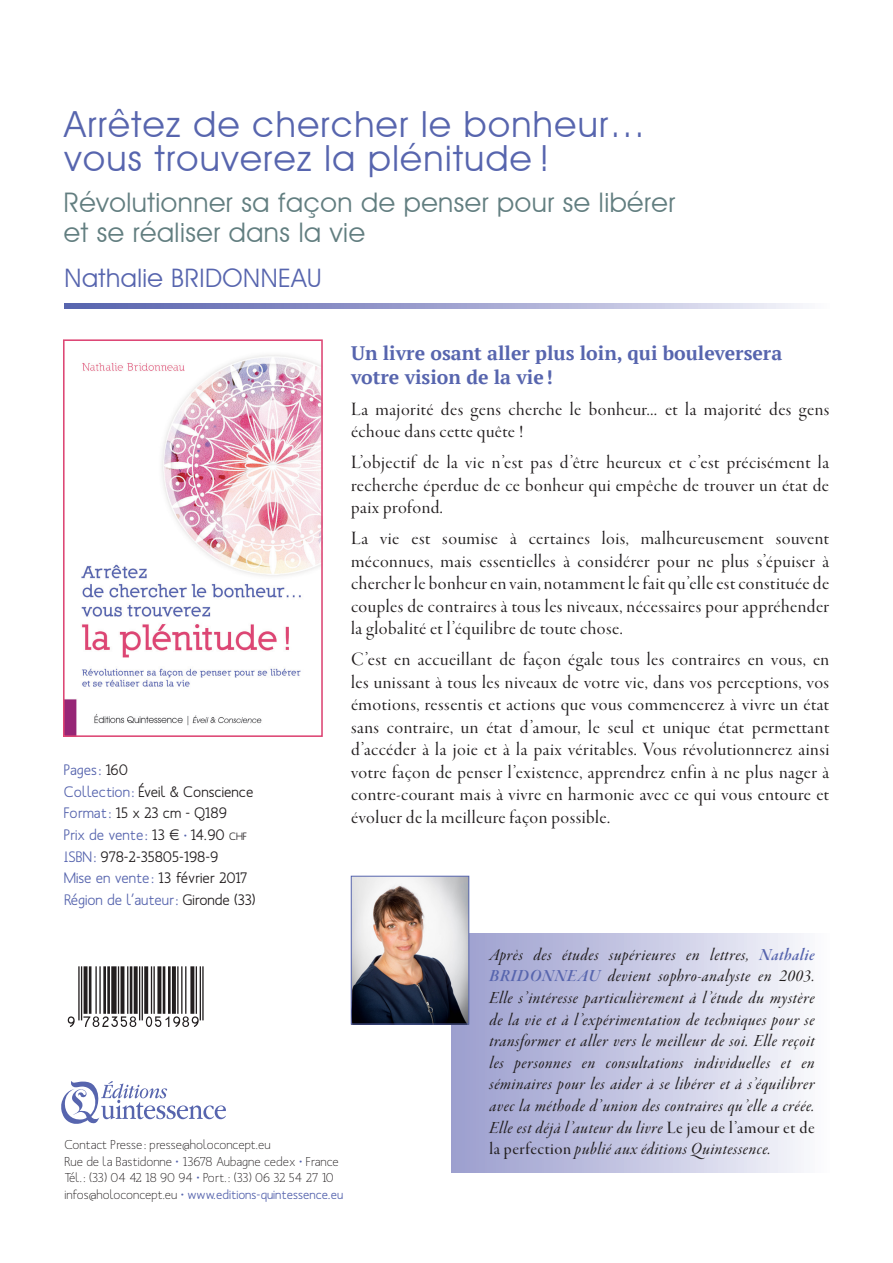
<style>
.page{position:relative;width:893px;height:1263px;background:#fff}
.page>*{position:absolute;margin:0;border:0;box-sizing:border-box;transform-origin:0 0}
.Titre{font:36px/34.5px "Avant Garde IT Cby BT";letter-spacing:.04em;color:#5765ae}
.Soutitre{font:27px/30px "Avant Garde IT Cby BT";letter-spacing:.02em;color:#627e80}
.Auteur{font:25.5px "Avant Garde IT Cby BT";letter-spacing:.02em;color:#5765ae}
.Description{font:19.5px/22.5px "Garamond Premr Pro Disp";letter-spacing:.025em;color:#231f20;text-align:justify}
.t1{font:700 19.5px/23.4px "PT Serif";color:#5765ae}
.bio{font:18px/21.6px "Garamond Premr Pro Med It Disp";letter-spacing:.03em;color:#231f20;text-align:justify}
.t2{font:500 15px "Mank Sans";color:#231f20}
.t3{font:500 15px "Mank Sans";color:#5765ae}
.t4{font:12.75px/16.5px "Mank Sans";letter-spacing:.005em;color:#231f20}
.s1{color:#231f20}
.s2{color:#5765ae}
.s3{font-weight:400;font-size:12.75px}
.s4{font-size:10.5px;color:#231f20}
.s5{font-weight:500;color:#5765ae}
.s6{font-family:"Garamond Premr Pro Smbd It Disp";color:#5765ae}
.s7{font-family:"Garamond Premr Pro Med Disp"}
</style>
<div class="page">
<svg style="left:61px;top:1081px;width:165px;height:43px"></svg>
<svg style="left:64px;top:304px;width:736px;height:4px;background:#9fa3d0"></svg>
<img style="left:66px;top:355px;width:254px;height:379px">
<div style="left:63px;top:339px;width:260px;height:398px;border:2px solid #dd4775"></div>
<div style="left:451px;top:933px;width:378px;height:239px;background:linear-gradient(to right,#999ccd,#f9f9fc)"></div>
<img style="left:353px;top:878px;width:114px;height:144px">
<div style="left:351px;top:876px;width:118px;height:148px;border:1px solid #5765ae"></div>
<p class="Titre" style="left:64px;top:106px;width:583px">Arrêtez de chercher le bonheur… vous trouverez la plénitude !</p>
<p class="Soutitre" style="left:64px;top:187px;width:613px">Révolutionner sa façon de penser pour se libérer et se réaliser dans la vie</p>
<p class="Auteur" style="left:64px;top:262px;width:259px">Nathalie BRIDONNEAU</p>
<p class="t3" style="left:64px;top:760px;width:66px">Pages: <span class="s1">160</span></p>
<p class="t2" style="left:64px;top:782px;width:191px"><span class="s2">Collection :</span> Éveil &amp; Conscience</p>
<p class="t2" style="left:64px;top:804px;width:165px"><span class="s2">Format :</span> 15 x 23 cm - Q189</p>
<p class="t3" style="left:64px;top:825px;width:185px">Prix de vente : <span class="s1">13 €</span> <span class="s3">•</span> <span class="s1">14.90</span> <span class="s4">chf</span></p>
<p class="t2" style="left:64px;top:847px;width:156px"><span class="s2">ISBN:</span> 978-2-35805-198-9</p>
<p class="t2" style="left:64px;top:868px;width:185px"><span class="s2">Mise en vente :</span> 13 février 2017</p>
<p class="t3" style="left:64px;top:890px;width:193px">Région de l’auteur: <span class="s1">Gironde (33)</span></p>
<p class="t1" style="left:351px;top:341px;width:433px">Un livre osant aller plus loin, qui bouleversera votre vision de la vie!</p>
<p class="Description" style="left:351px;top:398px;width:480px">La majorité des gens cherche le bonheur… et la majorité des gens échoue dans cette quête!</p>
<p class="Description" style="left:351px;top:452px;width:480px">L’objectif de la vie n’est pas d’être heureux et c’est précisément la recherche éperdue de ce bonheur qui empêche de trouver un état de paix profond.</p>
<p class="Description" style="left:351px;top:528px;width:480px">La vie est soumise à certaines lois, malheureusement souvent méconnues, mais essentielles à considérer pour ne plus s’épuiser à chercher le bonheur en vain, notamment le fait qu’elle est constituée de couples de contraires à tous les niveaux, nécessaires pour appréhender la globalité et l’équilibre de toute chose.</p>
<p class="Description" style="left:351px;top:649px;width:480px">C’est en accueillant de façon égale tous les contraires en vous, en les unissant à tous les niveaux de votre vie, dans vos perceptions, vos émotions, ressentis et actions que vous commencerez à vivre un état sans contraire, un état d’amour, le seul et unique état permettant d’accéder à la joie et à la paix véritables. Vous révolutionnerez ainsi votre façon de penser l’existence, apprendrez enfin à ne plus nager à contre-courant mais à vivre en harmonie avec ce qui vous entoure et évoluer de la meilleure façon possible.</p>
<p class="t4" style="left:64px;top:1136px;width:208px">Contact Presse : presse@holoconcept.eu</p>
<p class="t4" style="left:64px;top:1153px;width:280px">Rue de la Bastidonne <span class="s2">•</span> 13678 Aubagne cedex <span class="s2">•</span> France<br>Tél. : (33) 04 42 18 90 94 <span class="s2">•</span> Port. : (33) 06 32 54 27 10 infos@holoconcept.eu <span class="s2">•</span> <span class="s5">www.editions-quintessence.eu</span></p>
<p class="bio" style="left:490px;top:945px;width:327px">Après des études supérieures en lettres, <span class="s6">Nathalie BRIDONNEAU</span> devient sophro-analyste en 2003.<br>Elle s’intéresse particulièrement à l’étude du mystère de la vie et à l’expérimentation de techniques pour se transformer et aller vers le meilleur de soi. Elle reçoit les personnes en consultations individuelles et en séminaires pour les aider à se libérer et à s’équilibrer avec la méthode d’union des contraires qu’elle a créée.<br>Elle est déjà l’auteur du livre <span class="s7">Le jeu de l’amour et de la perfection</span> publié aux éditions Quintessence.</p>
</div>
